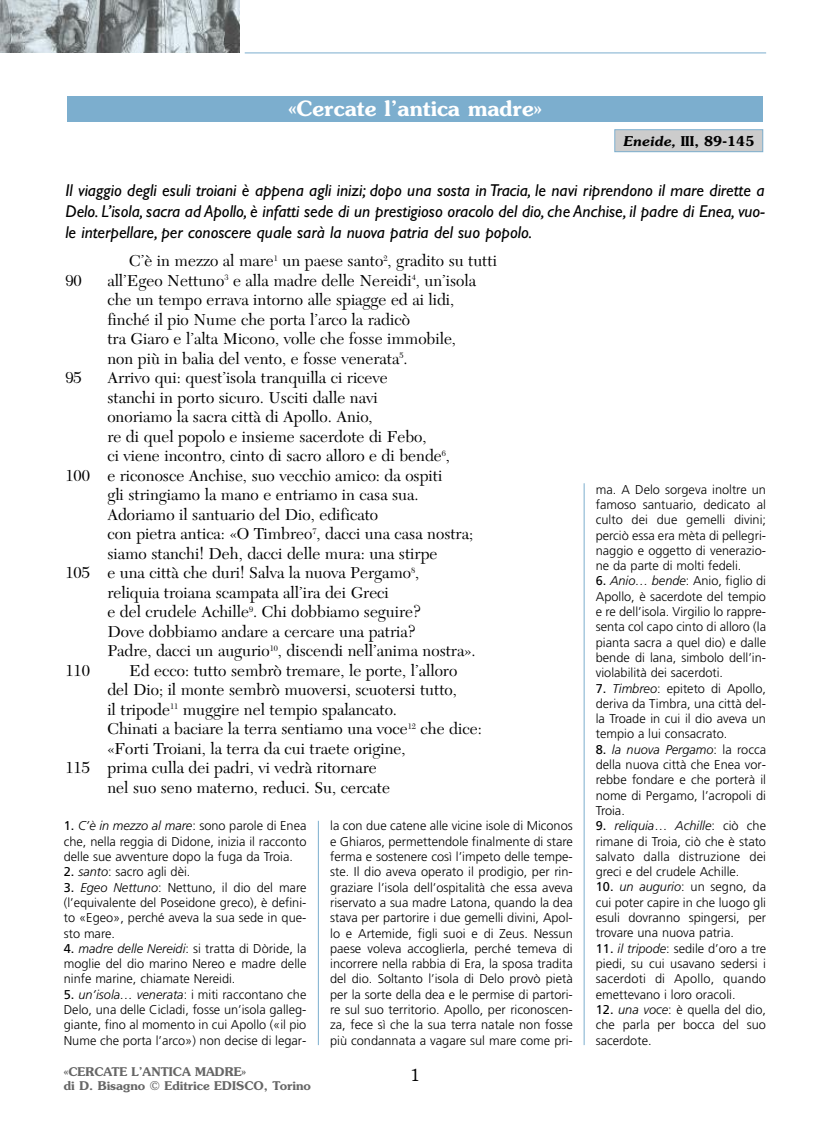
<style>
.page{position:relative;width:830px;height:1127px;background:#fff}
.page>*{position:absolute;margin:0;border:0;box-sizing:border-box;transform-origin:0 0}
.t1{font:600 21px "Souvenir";color:#fff}
.t2{font:italic 17.25px/20.7px "Gill Sans";color:#000;text-align:justify}
.t3{font:16.5px/19.5px "New Caledonia";color:#000}
.t4{font:300 16.5px "Souvenir";color:#000}
.t5{font:600 13.5px "Souvenir";color:#000}
.t6{font:300 12.75px/15.3px "Frutiger";color:#000;text-align:justify}
.t7{font:600 12px/14.4px "Souvenir";color:#666}
.s1{font-style:italic}
.s2{font-weight:400}
</style>
<div class="page">
<img style="left:0;top:0;width:239px;height:53px">
<div style="left:615px;top:130px;width:147px;height:21px;background:#ccc"></div>
<div style="left:614px;top:129px;width:148px;height:23px;border:1px solid #7caece"></div>
<div style="left:67px;top:97px;width:695px;height:25px;background:#7caece"></div>
<hr style="left:318px;top:821px;width:1px;height:224px;background:#7caece">
<hr style="left:583px;top:483px;width:1px;height:562px;background:#7caece">
<hr style="left:244px;top:53px;width:521px;height:1px;background:#7caece">
<h1 class="t1" style="left:288px;top:96px;width:255px">«Cercate l’antica madre»</h1>
<p class="t5" style="left:622px;top:133px;width:133px"><span class="s1">Eneide,</span> III, 89-145</p>
<p class="t2" style="left:65px;top:182px;width:700px">Il viaggio degli esuli troiani è appena agli inizi; dopo una sosta in Tracia, le navi riprendono il mare dirette a Delo. L’isola, sacra ad Apollo, è infatti sede di un prestigioso oracolo del dio, che Anchise, il padre di Enea, vuo&shy;le interpellare, per conoscere quale sarà la nuova patria del suo popolo.</p>
<p class="t3" style="left:129px;top:253px;width:369px">C’è in mezzo al mare<sup>1</sup> un paese santo<sup>2</sup>, gradito su tutti</p>
<p class="t3" style="left:65px;top:272px;width:18px">90</p>
<p class="t3" style="left:107px;top:272px;width:370px">all’Egeo Nettuno<sup>3</sup> e alla madre delle Nereidi<sup>4</sup>, un’isola che un tempo errava intorno alle spiagge ed ai lidi, finché il pio Nume che porta l’arco la radicò<br>tra Giaro e l’alta Micono, volle che fosse immobile, non più in balia del vento, e fosse venerata<sup>5</sup>.</p>
<p class="t3" style="left:65px;top:370px;width:18px">95</p>
<p class="t3" style="left:107px;top:370px;width:282px">Arrivo qui: quest’isola tranquilla ci riceve</p>
<p class="t3" style="left:107px;top:389px;width:272px">stanchi in porto sicuro. Usciti dalle navi</p>
<p class="t3" style="left:107px;top:409px;width:267px">onoriamo la sacra città di Apollo. Anio,</p>
<p class="t3" style="left:107px;top:428px;width:320px">re di quel popolo e insieme sacerdote di Febo,</p>
<p class="t3" style="left:107px;top:448px;width:344px">ci viene incontro, cinto di sacro alloro e di bende<sup>6</sup>,</p>
<p class="t3" style="left:65px;top:467px;width:378px">100 e riconosce Anchise, suo vecchio amico: da ospiti</p>
<p class="t3" style="left:107px;top:487px;width:312px">gli stringiamo la mano e entriamo in casa sua.</p>
<p class="t3" style="left:107px;top:506px;width:272px">Adoriamo il santuario del Dio, edificato</p>
<p class="t3" style="left:107px;top:526px;width:367px">con pietra antica: «O Timbreo<sup>7</sup>, dacci una casa nostra;</p>
<p class="t3" style="left:107px;top:545px;width:331px">siamo stanchi! Deh, dacci delle mura: una stirpe</p>
<p class="t3" style="left:65px;top:565px;width:355px">105 e una città che duri! Salva la nuova Pergamo<sup>8</sup>,</p>
<p class="t3" style="left:107px;top:584px;width:283px">reliquia troiana scampata all’ira dei Greci</p>
<p class="t3" style="left:107px;top:604px;width:314px">e del crudele Achille<sup>9</sup>. Chi dobbiamo seguire?</p>
<p class="t3" style="left:107px;top:623px;width:309px">Dove dobbiamo andare a cercare una patria?</p>
<p class="t3" style="left:107px;top:643px;width:369px">Padre, dacci un augurio<sup>10</sup>, discendi nell’anima nostra».</p>
<p class="t3" style="left:65px;top:662px;width:26px">110</p>
<p class="t3" style="left:129px;top:662px;width:329px">Ed ecco: tutto sembrò tremare, le porte, l’alloro</p>
<p class="t3" style="left:107px;top:682px;width:351px">del Dio; il monte sembrò muoversi, scuotersi tutto,</p>
<p class="t3" style="left:107px;top:701px;width:291px">il tripode<sup>11</sup> muggire nel tempio spalancato.</p>
<p class="t3" style="left:107px;top:721px;width:376px">Chinati a baciare la terra sentiamo una voce<sup>12</sup> che dice:</p>
<p class="t3" style="left:107px;top:740px;width:299px">«Forti Troiani, la terra da cui traete origine,</p>
<p class="t3" style="left:65px;top:760px;width:313px">115 prima culla dei padri, vi vedrà ritornare</p>
<p class="t3" style="left:107px;top:779px;width:284px">nel suo seno materno, reduci. Su, cercate</p>
<p class="t6" style="left:595px;top:482px;width:172px">ma. A Delo sorgeva inoltre un famoso santuario, dedicato al culto dei due gemelli divini; perciò essa era mèta di pellegri&shy;naggio e oggetto di venerazio&shy;ne da parte di molti fedeli.</p>
<p class="t6" style="left:595px;top:574px;width:172px"><span class="s2">6.</span> <span class="s1">Anio… bende</span>: Anio, figlio di Apollo, è sacerdote del tempio e re dell’isola. Virgilio lo rappre&shy;senta col capo cinto di alloro (la pianta sacra a quel dio) e dalle bende di lana, simbolo dell’in&shy;violabilità dei sacerdoti.</p>
<p class="t6" style="left:595px;top:681px;width:172px"><span class="s2">7.</span> <span class="s1">Timbreo</span>: epiteto di Apollo, deriva da Timbra, una città del&shy;la Troade in cui il dio aveva un tempio a lui consacrato.</p>
<p class="t6" style="left:595px;top:743px;width:172px"><span class="s2">8.</span> <span class="s1">la nuova Pergamo</span>: la rocca della nuova città che Enea vor&shy;rebbe fondare e che porterà il nome di Pergamo, l’acropoli di Troia.</p>
<p class="t6" style="left:595px;top:819px;width:172px"><span class="s2">9.</span> <span class="s1">reliquia</span>… <span class="s1">Achille</span>: ciò che rimane di Troia, ciò che è stato salvato dalla distruzione dei greci e del crudele Achille.</p>
<p class="t6" style="left:595px;top:880px;width:172px"><span class="s2">10.</span> <span class="s1">un augurio</span>: un segno, da cui poter capire in che luogo gli esuli dovranno spingersi, per trovare una nuova patria.</p>
<p class="t6" style="left:595px;top:941px;width:172px"><span class="s2">11.</span> <span class="s1">il tripode</span>: sedile d’oro a tre piedi, su cui usavano sedersi i sacerdoti di Apollo, quando emettevano i loro oracoli.</p>
<p class="t6" style="left:595px;top:1003px;width:172px"><span class="s2">12.</span> <span class="s1">una voce</span>: è quella del dio, che parla per bocca del suo sacerdote.</p>
<p class="t6" style="left:64px;top:819px;width:244px"><span class="s2">1.</span> <span class="s1">C’è in mezzo al mare</span>: sono parole di Enea che, nella reggia di Didone, inizia il racconto delle sue avventure dopo la fuga da Troia.</p>
<p class="t6" style="left:64px;top:865px;width:128px"><span class="s2">2.</span> <span class="s1">santo</span>: sacro agli dèi.</p>
<p class="t6" style="left:64px;top:880px;width:244px"><span class="s2">3.</span> <span class="s1">Egeo Nettuno</span>: Nettuno, il dio del mare (l’equivalente del Poseidone greco), è defini&shy;to «Egeo», perché aveva la sua sede in que&shy;sto mare.</p>
<p class="t6" style="left:64px;top:942px;width:244px"><span class="s2">4.</span> <span class="s1">madre delle Nereidi</span>: si tratta di Dòride, la moglie del dio marino Nereo e madre delle ninfe marine, chiamate Nereidi.</p>
<p class="t6" style="left:64px;top:987px;width:244px"><span class="s2">5.</span> <span class="s1">un’isola… venerata</span>: i miti raccontano che Delo, una delle Cicladi, fosse un’isola galleg&shy;giante, fino al momento in cui Apollo («il pio Nume che porta l’arco») non decise di legar-</p>
<p class="t6" style="left:330px;top:819px;width:244px">la con due catene alle vicine isole di Miconos e Ghiaros, permettendole finalmente di stare ferma e sostenere così l’impeto delle tempe&shy;ste. Il dio aveva operato il prodigio, per rin&shy;graziare l’isola dell’ospitalità che essa aveva riservato a sua madre Latona, quando la dea stava per partorire i due gemelli divini, Apol&shy;lo e Artemide, figli suoi e di Zeus. Nessun paese voleva accoglierla, perché temeva di incorrere nella rabbia di Era, la sposa tradita del dio. Soltanto l’isola di Delo provò pietà per la sorte della dea e le permise di partori&shy;re sul suo territorio. Apollo, per riconoscen&shy;za, fece sì che la sua terra natale non fosse più condannata a vagare sul mare come pri-</p>
<p class="t7" style="left:64px;top:1064px;width:248px">«CERCATE L’ANTICA MADRE»<br>di D. Bisagno © Editrice EDISCO, Torino</p>
<p class="t4" style="left:410px;top:1066px;width:11px">1</p>
</div>
